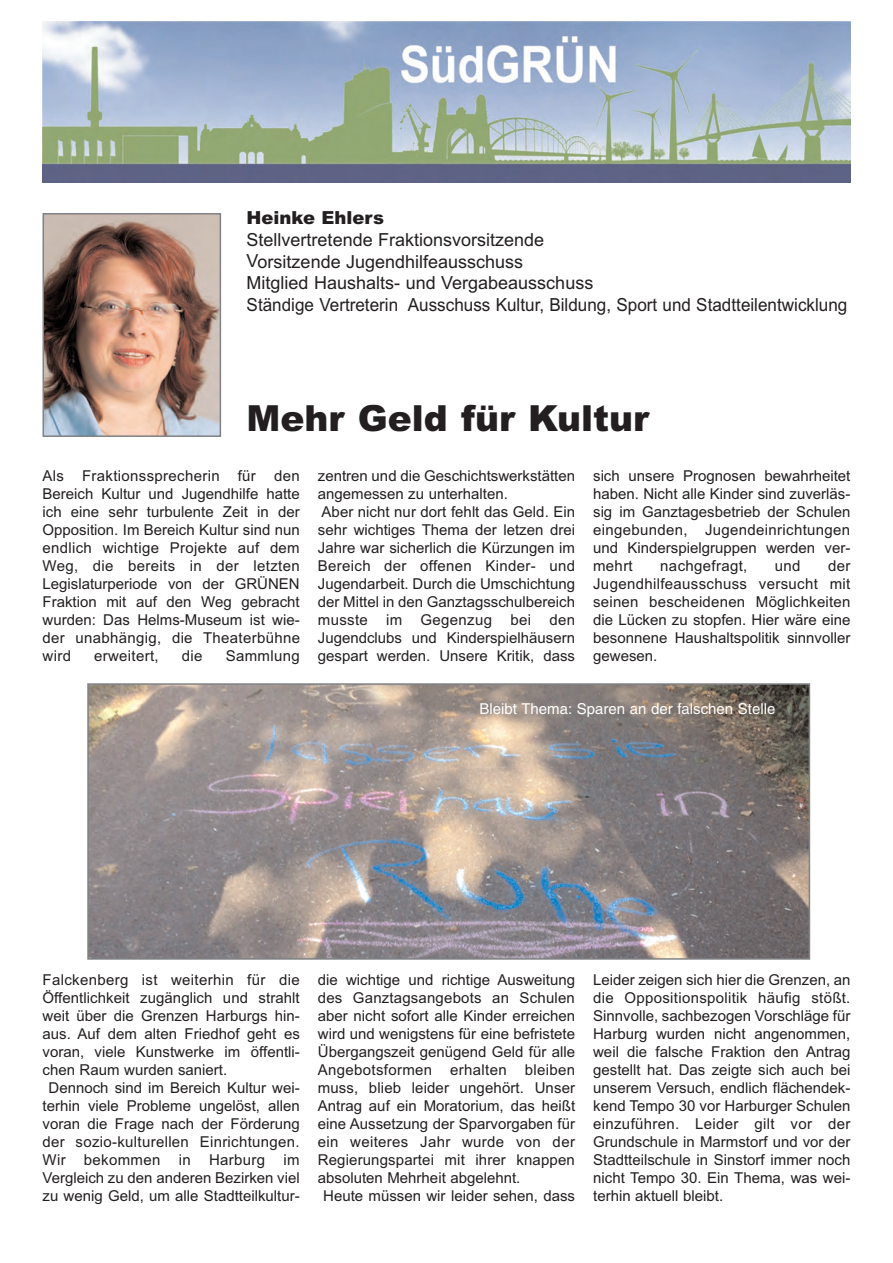
<style>
.page{position:relative;width:893px;height:1263px;background:#fff}
.page>*{position:absolute;margin:0;border:0;box-sizing:border-box;transform-origin:0 0}
.t1{font:900 36px "Arial";color:#231f20}
.t2{font:18px/21.6px "Arial";color:#231f20}
.t3{font:900 18px "Arial";color:#231f20}
.t4{font:15px/18px "Arial";color:#231f20;text-align:justify}
.t5{font:15px "Arial";letter-spacing:.02em;color:#231f20}
.t6{font:15px "Helvetica";color:#fff}
</style>
<div class="page">
<img style="left:43px;top:21px;width:807px;height:162px">
<img style="left:46px;top:216px;width:172px;height:218px">
<div style="left:43px;top:213px;width:178px;height:224px;border:2px solid #808285"></div>
<img style="left:90px;top:686px;width:717px;height:271px">
<div style="left:87px;top:683px;width:723px;height:277px;border:2px solid #808285"></div>
<p class="t3" style="left:247px;top:207px;width:139px">Heinke Ehlers</p>
<p class="t2" style="left:247px;top:229px;width:602px">Stellvertretende Fraktionsvorsitzende<br>Vorsitzende Jugendhilfeausschuss<br>Mitglied Haushalts- und Vergabeausschuss<br>Ständige Vertreterin Ausschuss Kultur, Bildung, Sport und Stadtteilentwicklung</p>
<h1 class="t1" style="left:247px;top:398px;width:404px">Mehr Geld für Kultur</h1>
<p class="t4" style="left:43px;top:467px;width:259px">Als Fraktionssprecherin für den Bereich Kultur und Jugendhilfe hatte ich eine sehr turbulente Zeit in der Opposition. Im Bereich Kultur sind nun endlich wichtige Projekte auf dem Weg, die bereits in der letzten Legislaturperiode von der GRÜNEN Fraktion mit auf den Weg gebracht wurden: Das Helms-Museum ist wie&shy;der unabhängig, die Theaterbühne wird</p>
<p class="t5" style="left:94px;top:647px;width:66px">erweitert,</p>
<p class="t4" style="left:182px;top:647px;width:22px">die</p>
<p class="t5" style="left:226px;top:647px;width:75px">Sammlung</p>
<p class="t4" style="left:318px;top:467px;width:259px;text-align:left">zentren und die Geschichtswerkstätten angemessen zu unterhalten.<br>Aber nicht nur dort fehlt das Geld. Ein sehr wichtiges Thema der letzen drei Jahre war sicherlich die Kürzungen im Bereich der offenen Kinder- und Jugendarbeit. Durch die Umschichtung der Mittel in den Ganztagsschulbereich musste im Gegenzug bei den Jugendclubs und Kinderspielhäusern gespart werden. Unsere Kritik, dass</p>
<p class="t4" style="left:593px;top:467px;width:259px">sich unsere Prognosen bewahrheitet haben. Nicht alle Kinder sind zuverläs&shy;sig im Ganztagesbetrieb der Schulen eingebunden, Jugendeinrichtungen und Kinderspielgruppen werden ver&shy;mehrt</p>
<p class="t5" style="left:660px;top:557px;width:89px">nachgefragt,</p>
<p class="t4" style="left:775px;top:557px;width:27px">und</p>
<p class="t4" style="left:593px;top:557px;width:259px;text-indent:235px">der Jugendhilfeausschuss versucht mit seinen bescheidenen Möglichkeiten die Lücken zu stopfen. Hier wäre eine besonnene Haushaltspolitik sinnvoller gewesen.</p>
<p class="t6" style="left:480px;top:703px;width:297px">Bleibt Thema: Sparen an der falschen Stelle</p>
<p class="t5" style="left:43px;top:971px;width:259px">Falckenberg ist weiterhin für die</p>
<p class="t4" style="left:43px;top:989px;width:259px">Öffentlichkeit zugänglich und strahlt</p>
<p class="t4" style="left:43px;top:1007px;width:259px">weit über die Grenzen Harburgs hin-</p>
<p class="t4" style="left:43px;top:1025px;width:259px">aus. Auf dem alten Friedhof geht es</p>
<p class="t4" style="left:43px;top:1043px;width:259px">voran, viele Kunstwerke im öffentli-</p>
<p class="t4" style="left:43px;top:1061px;width:186px">chen Raum wurden saniert.</p>
<p class="t4" style="left:49px;top:1079px;width:253px">Dennoch sind im Bereich Kultur wei-</p>
<p class="t4" style="left:43px;top:1097px;width:259px">terhin viele Probleme ungelöst, allen</p>
<p class="t4" style="left:43px;top:1115px;width:259px">voran die Frage nach der Förderung</p>
<p class="t5" style="left:43px;top:1133px;width:259px">der sozio-kulturellen Einrichtungen.</p>
<p class="t5" style="left:43px;top:1151px;width:259px">Wir bekommen in Harburg im</p>
<p class="t4" style="left:43px;top:1169px;width:259px">Vergleich zu den anderen Bezirken viel</p>
<p class="t4" style="left:43px;top:1187px;width:259px">zu wenig Geld, um alle Stadtteilkultur-</p>
<p class="t4" style="left:318px;top:971px;width:259px">die wichtige und richtige Ausweitung</p>
<p class="t4" style="left:318px;top:989px;width:259px">des Ganztagsangebots an Schulen</p>
<p class="t4" style="left:318px;top:1007px;width:259px">aber nicht sofort alle Kinder erreichen</p>
<p class="t4" style="left:318px;top:1025px;width:259px">wird und wenigstens für eine befristete</p>
<p class="t4" style="left:318px;top:1043px;width:259px">Übergangszeit genügend Geld für alle</p>
<p class="t5" style="left:318px;top:1061px;width:259px">Angebotsformen erhalten bleiben</p>
<p class="t4" style="left:318px;top:1079px;width:259px">muss, blieb leider ungehört. Unser</p>
<p class="t4" style="left:318px;top:1097px;width:259px">Antrag auf ein Moratorium, das heißt</p>
<p class="t4" style="left:318px;top:1115px;width:259px">eine Aussetzung der Sparvorgaben für</p>
<p class="t5" style="left:318px;top:1133px;width:259px">ein weiteres Jahr wurde von der</p>
<p class="t4" style="left:318px;top:1151px;width:259px">Regierungspartei mit ihrer knappen</p>
<p class="t4" style="left:318px;top:1169px;width:204px">absoluten Mehrheit abgelehnt.</p>
<p class="t4" style="left:323px;top:1187px;width:253px">Heute müssen wir leider sehen, dass</p>
<p class="t4" style="left:593px;top:971px;width:259px">Leider zeigen sich hier die Grenzen, an die Oppositionspolitik häufig stößt.<br>Sinnvolle, sachbezogen Vorschläge für Harburg wurden nicht angenommen, weil die falsche Fraktion den Antrag gestellt hat. Das zeigte sich auch bei unserem Versuch, endlich flächendek&shy;kend Tempo 30 vor Harburger Schulen einzuführen. Leider gilt vor der Grundschule in Marmstorf und vor der Stadtteilschule in Sinstorf immer noch nicht Tempo 30. Ein Thema, was wei&shy;terhin aktuell bleibt.</p>
</div>
